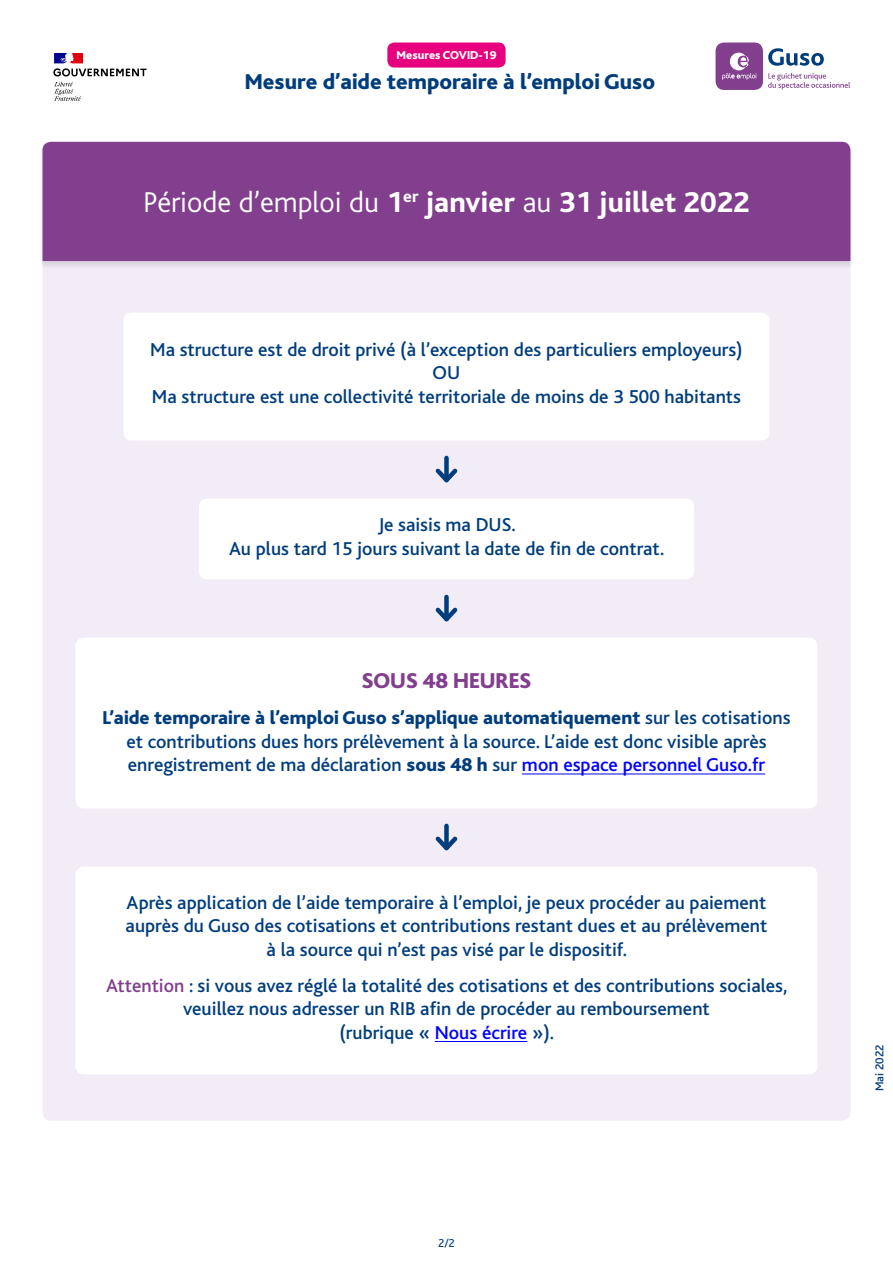
<style>
.page{position:relative;width:893px;height:1263px;background:#fff}
.page>*{position:absolute;margin:0;border:0;box-sizing:border-box;transform-origin:0 0}
.t1{font:800 30px "Bliss";color:#fff}
.t2{font:800 22.5px "Bliss";color:#003d7c}
.t3{font:800 22.5px "Bliss";color:#823f8d}
.t4{font:500 19.5px/23.4px "Bliss";color:#003d7c;text-align:center}
.t5{font:800 12px "Bliss";color:#fff}
.t6{font:500 12px "Bliss";color:#003d7c}
.t7{font:12px "Bliss";color:#003d7c}
.s1{font-weight:300}
.s2{font-weight:800}
.s3{color:#00f}
.s4{color:#823f8d}
</style>
<div class="page">
<div style="left:43px;top:142px;width:807px;height:979px;background:#f1ecf6;border-radius:9px"></div>
<div style="left:38px;top:143px;width:816px;height:127px;background:#000;opacity:.1"></div>
<div style="left:43px;top:142px;width:807px;height:119px;background:#823f8d"></div>
<div style="left:387px;top:43px;width:119px;height:25px;background:#e6007d;border-radius:7px"></div>
<div style="left:123px;top:313px;width:646px;height:127px;background:#fff;border-radius:9px"></div>
<div style="left:199px;top:499px;width:495px;height:80px;background:#fff;border-radius:9px"></div>
<div style="left:75px;top:638px;width:742px;height:170px;background:#fff;border-radius:9px"></div>
<hr style="left:522px;top:773px;width:243px;height:1px;background:#00f">
<div style="left:75px;top:866px;width:742px;height:208px;background:#fff;border-radius:9px"></div>
<hr style="left:435px;top:1041px;width:92px;height:1px;background:#00f">
<div style="left:444px;top:458px;width:5px;height:22px;background:#003d7c"></div>
<svg style="left:435px;top:464px;width:23px;height:19px"></svg>
<div style="left:444px;top:597px;width:5px;height:22px;background:#003d7c"></div>
<svg style="left:435px;top:603px;width:23px;height:19px"></svg>
<div style="left:444px;top:826px;width:5px;height:22px;background:#003d7c"></div>
<svg style="left:435px;top:832px;width:23px;height:19px"></svg>
<svg style="left:54px;top:82px;width:27px;height:19px"></svg>
<svg style="left:53px;top:53px;width:94px;height:23px"></svg>
<div style="left:716px;top:43px;width:47px;height:47px;background:#823f8d;border-radius:9px"></div>
<div style="left:730px;top:53px;width:18px;height:17px;background:#fff;border-radius:9px"></div>
<svg style="left:738px;top:56px;width:11px;height:11px"></svg>
<svg style="left:722px;top:73px;width:35px;height:7px"></svg>
<svg style="left:768px;top:48px;width:56px;height:18px"></svg>
<svg style="left:768px;top:73px;width:82px;height:17px"></svg>
<p class="t5" style="left:397px;top:49px;width:101px">Mesures COVID-19</p>
<p class="t2" style="left:245px;top:70px;width:412px">Mesure d’aide temporaire à l’emploi Guso</p>
<h1 class="t1" style="left:143px;top:187px;width:608px"><span class="s1">Période d’emploi du</span> 1<sup>er</sup> janvier <span class="s1">au</span> 31 juillet 2022</h1>
<p class="t4" style="left:150px;top:338px;width:594px">Ma structure est de droit privé (à l’exception des particuliers employeurs)<br>OU<br>Ma structure est une collectivité territoriale de moins de 3 500 habitants</p>
<p class="t4" style="left:229px;top:514px;width:437px">Je saisis ma DUS.<br>Au plus tard 15 jours suivant la date de fin de contrat.</p>
<p class="t3" style="left:362px;top:669px;width:171px">SOUS 48 HEURES</p>
<p class="t4" style="left:102px;top:707px;width:690px"><span class="s2">L’aide temporaire à l’emploi Guso s’applique automatiquement</span> sur les cotisations et contributions dues hors prélèvement à la source. L’aide est donc visible après enregistrement de ma déclaration <span class="s2">sous 48 h</span> sur <span class="s3">mon espace personnel Guso.fr</span></p>
<p class="t4" style="left:126px;top:891px;width:643px">Après application de l’aide temporaire à l’emploi, je peux procéder au paiement auprès du Guso des cotisations et contributions restant dues et au prélèvement à la source qui n’est pas visé par le dispositif.</p>
<p class="t4" style="left:106px;top:974px;width:683px"><span class="s4">Attention</span> : si vous avez réglé la totalité des cotisations et des contributions sociales, veuillez nous adresser un RIB afin de procéder au remboursement<br>(rubrique « <span class="s3">Nous écrire</span> »).</p>
<p class="t7" style="left:438px;top:1236px;width:18px">2/2</p>
<p class="t6" style="left:873px;top:1091px;width:48px;rotate:-90deg">Mai 2022</p>
</div>
